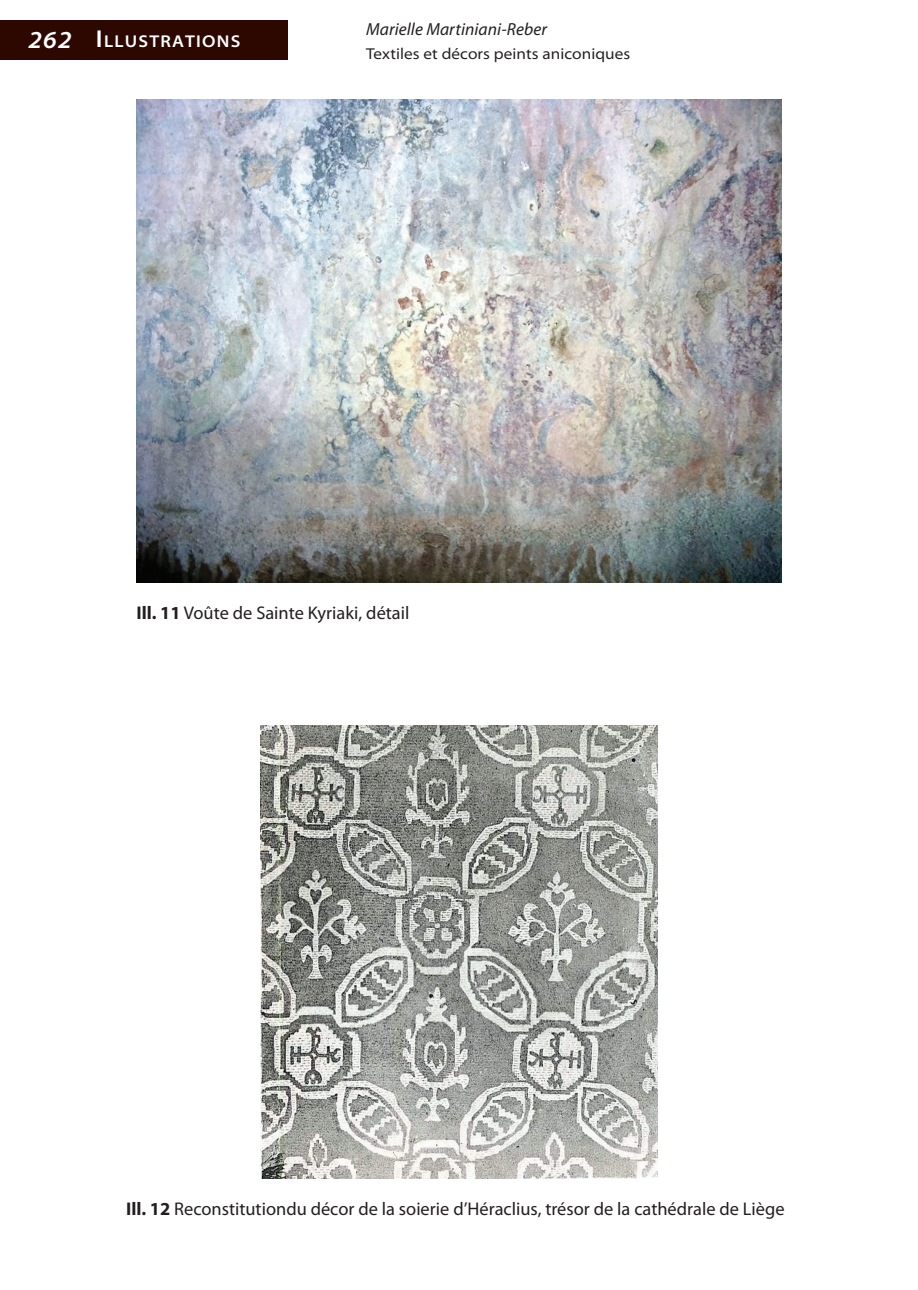
<style>
.page{position:relative;width:918px;height:1290px;background:#fff}
.page>*{position:absolute;margin:0;border:0;box-sizing:border-box;transform-origin:0 0}
.t1{font:18.38px "Myriad Pro";color:#231f20}
.t2{font:italic 17.5px "Myriad Pro";letter-spacing:.005em;color:#231f20}
.t3{font:600 semi-expanded 17.15px "Myriad Pro";letter-spacing:.07em;color:#fff}
.t4{font:semi-expanded 15.75px "Myriad Pro";letter-spacing:.005em;color:#231f20}
.s1{font-style:italic;font-size:24.5px}
.s2{font-size:24.5px}
.s3{font-weight:700}
</style>
<div class="page">
<div style="left:0;top:20px;width:288px;height:40px;background:#2d0800"></div>
<img style="left:137px;top:99px;width:644px;height:484px">
<img style="left:260px;top:725px;width:397px;height:454px">
<p class="t3" style="left:28px;top:32px;width:214px"><span class="s1">262</span> <span class="s2">I</span>LLUSTRATIONS</p>
<p class="t2" style="left:366px;top:18px;width:182px">Marielle Martiniani-Reber</p>
<p class="t4" style="left:366px;top:45px;width:266px">Textiles et décors peints aniconiques</p>
<p class="t1" style="left:137px;top:601px;width:274px"><span class="s3">Ill. 11</span> Voûte de Sainte Kyriaki, détail</p>
<p class="t1" style="left:126px;top:1197px;width:660px"><span class="s3">Ill. 12</span> Reconstitutiondu décor de la soierie d’Héraclius, trésor de la cathédrale de Liège</p>
</div>
